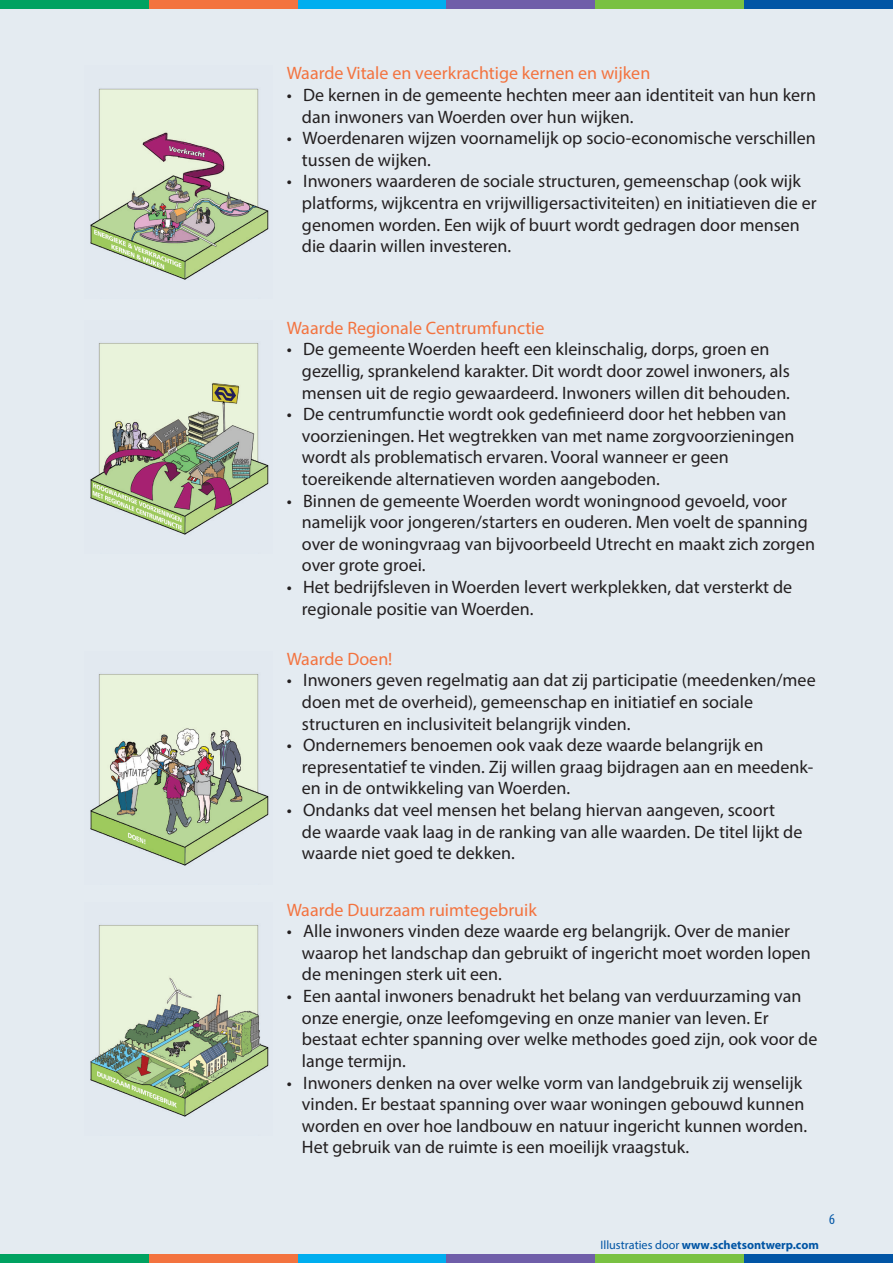
<style>
.page{position:relative;width:893px;height:1263px;background:#e4ebf1}
.page>*{position:absolute;margin:0;border:0;box-sizing:border-box;transform-origin:0 0}
.t1{font:18px "Myriad Pro";color:#231f20}
.t2{font:18px "Myriad Pro";color:#f3733f}
.t3{font:condensed 15px "Myriad Pro";color:#0155a5}
.t4{font:700 12.15px "Myriad Pro";color:#0155a5}
.s1{font-weight:400}
</style>
<div class="page">
<div style="left:0;top:0;width:149px;height:8px;background:#00a261"></div>
<div style="left:149px;top:0;width:149px;height:8px;background:#f3733f"></div>
<div style="left:298px;top:0;width:148px;height:8px;background:#00aeef"></div>
<div style="left:446px;top:0;width:149px;height:8px;background:#6f5ea9"></div>
<div style="left:595px;top:0;width:149px;height:8px;background:#79c142"></div>
<div style="left:744px;top:0;width:149px;height:8px;background:#0155a5"></div>
<div style="left:0;top:1254px;width:149px;height:9px;background:#00a261"></div>
<div style="left:149px;top:1254px;width:149px;height:9px;background:#f3733f"></div>
<div style="left:298px;top:1254px;width:148px;height:9px;background:#00aeef"></div>
<div style="left:446px;top:1254px;width:149px;height:9px;background:#6f5ea9"></div>
<div style="left:595px;top:1254px;width:149px;height:9px;background:#79c142"></div>
<div style="left:744px;top:1254px;width:149px;height:9px;background:#0155a5"></div>
<img style="left:90px;top:88px;width:179px;height:192px">
<img style="left:90px;top:674px;width:179px;height:192px">
<img style="left:90px;top:925px;width:179px;height:192px">
<img style="left:90px;top:343px;width:179px;height:192px">
<p class="t2" style="left:287px;top:62px;width:365px">Waarde Vitale en veerkrachtige kernen en wijken</p>
<p class="t1" style="left:287px;top:84px;width:531px">• De kernen in de gemeente hechten meer aan identiteit van hun kern</p>
<p class="t1" style="left:302px;top:105px;width:333px">dan inwoners van Woerden over hun wijken.</p>
<p class="t1" style="left:287px;top:127px;width:531px">• Woerdenaren wijzen voornamelijk op socio-economische verschillen</p>
<p class="t1" style="left:302px;top:149px;width:130px">tussen de wijken.</p>
<p class="t1" style="left:287px;top:170px;width:516px">• Inwoners waarderen de sociale structuren, gemeenschap (ook wijk</p>
<p class="t1" style="left:302px;top:192px;width:516px">platforms, wijkcentra en vrijwilligersactiviteiten) en initiatieven die er</p>
<p class="t1" style="left:302px;top:213px;width:499px">genomen worden. Een wijk of buurt wordt gedragen door mensen</p>
<p class="t1" style="left:302px;top:235px;width:211px">die daarin willen investeren.</p>
<p class="t2" style="left:287px;top:317px;width:259px">Waarde Regionale Centrumfunctie</p>
<p class="t1" style="left:287px;top:338px;width:484px">• De gemeente Woerden heeft een kleinschalig, dorps, groen en</p>
<p class="t1" style="left:302px;top:360px;width:489px">gezellig, sprankelend karakter. Dit wordt door zowel inwoners, als</p>
<p class="t1" style="left:302px;top:381px;width:490px">mensen uit de regio gewaardeerd. Inwoners willen dit behouden.</p>
<p class="t1" style="left:287px;top:403px;width:501px">• De centrumfunctie wordt ook gedefinieerd door het hebben van</p>
<p class="t1" style="left:302px;top:425px;width:494px">voorzieningen. Het wegtrekken van met name zorgvoorzieningen</p>
<p class="t1" style="left:302px;top:446px;width:428px">wordt als problematisch ervaren. Vooral wanneer er geen</p>
<p class="t1" style="left:302px;top:468px;width:360px">toereikende alternatieven worden aangeboden.</p>
<p class="t1" style="left:287px;top:489px;width:502px">• Binnen de gemeente Woerden wordt woningnood gevoeld, voor</p>
<p class="t1" style="left:302px;top:511px;width:507px">namelijk voor jongeren/starters en ouderen. Men voelt de spanning</p>
<p class="t1" style="left:302px;top:533px;width:515px">over de woningvraag van bijvoorbeeld Utrecht en maakt zich zorgen</p>
<p class="t1" style="left:302px;top:554px;width:125px">over grote groei.</p>
<p class="t1" style="left:287px;top:576px;width:507px">• Het bedrijfsleven in Woerden levert werkplekken, dat versterkt de</p>
<p class="t1" style="left:302px;top:597px;width:233px">regionale positie van Woerden.</p>
<p class="t2" style="left:287px;top:648px;width:107px">Waarde Doen!</p>
<p class="t1" style="left:287px;top:669px;width:530px">• Inwoners geven regelmatig aan dat zij participatie (meedenken/mee</p>
<p class="t1" style="left:302px;top:691px;width:453px">doen met de overheid), gemeenschap en initiatief en sociale</p>
<p class="t1" style="left:302px;top:712px;width:330px">structuren en inclusiviteit belangrijk vinden.</p>
<p class="t1" style="left:287px;top:734px;width:478px">• Ondernemers benoemen ook vaak deze waarde belangrijk en</p>
<p class="t1" style="left:302px;top:756px;width:513px">representatief te vinden. Zij willen graag bijdragen aan en meedenk-</p>
<p class="t1" style="left:302px;top:777px;width:270px">en in de ontwikkeling van Woerden.</p>
<p class="t1" style="left:287px;top:799px;width:490px">• Ondanks dat veel mensen het belang hiervan aangeven, scoort</p>
<p class="t1" style="left:302px;top:820px;width:502px">de waarde vaak laag in de ranking van alle waarden. De titel lijkt de</p>
<p class="t1" style="left:302px;top:842px;width:214px">waarde niet goed te dekken.</p>
<p class="t2" style="left:287px;top:898px;width:252px">Waarde Duurzaam ruimtegebruik</p>
<p class="t1" style="left:287px;top:920px;width:505px">• Alle inwoners vinden deze waarde erg belangrijk. Over de manier</p>
<p class="t1" style="left:302px;top:942px;width:510px">waarop het landschap dan gebruikt of ingericht moet worden lopen</p>
<p class="t1" style="left:302px;top:963px;width:201px">de meningen sterk uit een.</p>
<p class="t1" style="left:287px;top:985px;width:516px">• Een aantal inwoners benadrukt het belang van verduurzaming van</p>
<p class="t1" style="left:302px;top:1006px;width:468px">onze energie, onze leefomgeving en onze manier van leven. Er</p>
<p class="t1" style="left:302px;top:1028px;width:517px">bestaat echter spanning over welke methodes goed zijn, ook voor de</p>
<p class="t1" style="left:302px;top:1050px;width:105px">lange termijn.</p>
<p class="t1" style="left:287px;top:1071px;width:517px">• Inwoners denken na over welke vorm van landgebruik zij wenselijk</p>
<p class="t1" style="left:302px;top:1093px;width:504px">vinden. Er bestaat spanning over waar woningen gebouwd kunnen</p>
<p class="t1" style="left:302px;top:1114px;width:507px">worden en over hoe landbouw en natuur ingericht kunnen worden.</p>
<p class="t1" style="left:302px;top:1136px;width:389px">Het gebruik van de ruimte is een moeilijk vraagstuk.</p>
<p class="t4" style="left:601px;top:1236px;width:220px"><span class="s1">Illustraties door</span> www.schetsontwerp.com</p>
<p class="t3" style="left:829px;top:1210px;width:7px">6</p>
</div>
